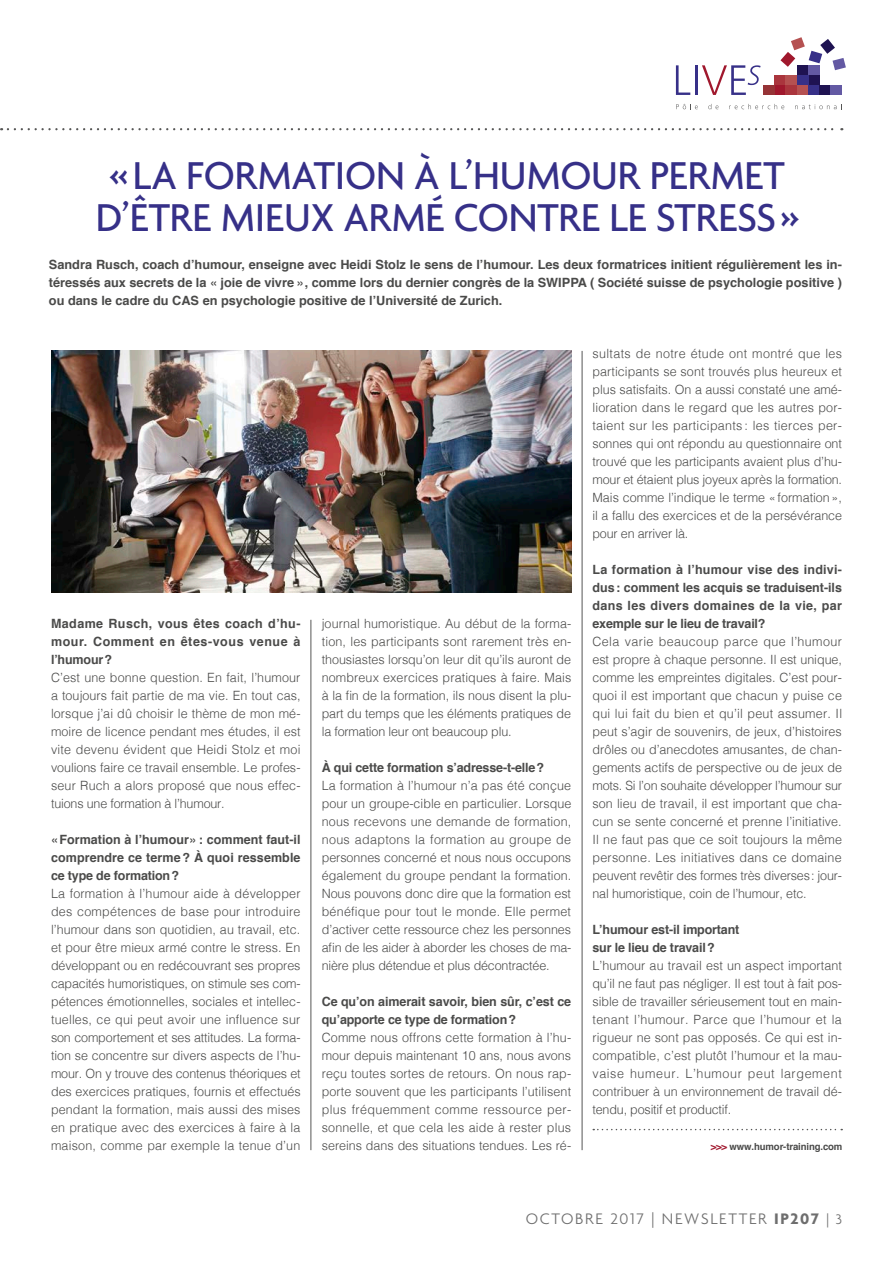
<style>
.page{position:relative;width:893px;height:1263px;background:#fff}
.page>*{position:absolute;margin:0;border:0;box-sizing:border-box;transform-origin:0 0}
.t1{font:500 42px/42px "Agenda";letter-spacing:-.005em;color:#363088;text-align:center}
.t2{font:300 16.5px "Agenda";letter-spacing:.1em;color:#6e6e6e}
.t3{font:300 12.75px/18px "Helvetica";letter-spacing:-.005em;color:#4a4a49;text-align:justify}
.t4{font:700 12.75px/18px "Helvetica";letter-spacing:-.01em;color:#4a4a49;text-align:justify}
.t5{font:700 9.75px "Helvetica";letter-spacing:-.015em;color:#4a4a49}
.s1{color:#a1182e}
.s2{font-weight:700}
.s3{font-size:15px}
</style>
<div class="page">
<svg style="left:8px;top:128px;width:834px;height:2px"></svg>
<svg style="left:676px;top:65px;width:14px;height:30px"></svg>
<hr style="left:695px;top:65px;width:3px;height:30px;background:#373088">
<svg style="left:702px;top:65px;width:59px;height:30px"></svg>
<div style="left:774px;top:85px;width:12px;height:10px;background:#a0182d"></div>
<div style="left:786px;top:85px;width:11px;height:10px;background:#aa353d"></div>
<div style="left:797px;top:85px;width:11px;height:10px;background:#b55151"></div>
<div style="left:808px;top:85px;width:11px;height:10px;background:#373088"></div>
<div style="left:763px;top:85px;width:11px;height:10px;background:#963336"></div>
<div style="left:819px;top:85px;width:12px;height:10px;background:#1f1352"></div>
<div style="left:831px;top:85px;width:11px;height:10px;background:#6359a3"></div>
<div style="left:808px;top:75px;width:11px;height:10px;background:#1f1352"></div>
<div style="left:774px;top:75px;width:12px;height:10px;background:#aa353d"></div>
<div style="left:786px;top:75px;width:11px;height:10px;background:#b55151"></div>
<div style="left:797px;top:75px;width:11px;height:10px;background:#373088"></div>
<div style="left:797px;top:65px;width:11px;height:10px;background:#1f1352"></div>
<div style="left:808px;top:65px;width:11px;height:10px;background:#6359a3"></div>
<svg style="left:780px;top:37px;width:66px;height:33px"></svg>
<svg style="left:676px;top:104px;width:22px;height:5px"></svg>
<svg style="left:708px;top:104px;width:10px;height:5px"></svg>
<svg style="left:729px;top:104px;width:55px;height:5px"></svg>
<svg style="left:795px;top:104px;width:47px;height:5px"></svg>
<hr style="left:311px;top:620px;width:1px;height:530px;background:#565655">
<hr style="left:582px;top:351px;width:1px;height:799px;background:#565655">
<img style="left:51px;top:351px;width:520px;height:241px">
<svg style="left:593px;top:1129px;width:249px;height:1px"></svg>
<p class="t1" style="left:96px;top:153px;width:705px">« LA FORMATION À L’HUMOUR PERMET<br>D’ÊTRE MIEUX ARMÉ CONTRE LE STRESS»</p>
<p class="t4" style="left:49px;top:256px;width:794px">Sandra Rusch, coach d’humour, enseigne avec Heidi Stolz le sens de l’humour. Les deux formatrices initient régulièrement les in&shy;téressés aux secrets de la « joie de vivre », comme lors du dernier congrès de la SWIPPA ( Société suisse de psychologie positive ) ou dans le cadre du CAS en psychologie positive de l’Université de Zurich.</p>
<p class="t4" style="left:51px;top:615px;width:251px">Madame Rusch, vous êtes coach d’hu&shy;mour. Comment en êtes-vous venue à l’humour?</p>
<p class="t3" style="left:51px;top:668px;width:251px">C’est une bonne question. En fait, l’humour a toujours fait partie de ma vie. En tout cas, lorsque j’ai dû choisir le thème de mon mé&shy;moire de licence pendant mes études, il est vite devenu évident que Heidi Stolz et moi voulions faire ce travail ensemble. Le profes&shy;seur Ruch a alors proposé que nous effec&shy;tuions une formation à l’humour.</p>
<p class="t4" style="left:51px;top:831px;width:251px">«Formation à l’humour»: comment faut-il comprendre ce terme? À quoi ressemble ce type de formation?</p>
<p class="t3" style="left:51px;top:884px;width:251px">La formation à l’humour aide à développer des compétences de base pour introduire l’humour dans son quotidien, au travail, etc. et pour être mieux armé contre le stress. En développant ou en redécouvrant ses propres capacités humoristiques, on stimule ses com&shy;pétences émotionnelles, sociales et intellec&shy;tuelles, ce qui peut avoir une influence sur son comportement et ses attitudes. La forma&shy;tion se concentre sur divers aspects de l’hu&shy;mour. On y trouve des contenus théoriques et des exercices pratiques, fournis et effectués pendant la formation, mais aussi des mises en pratique avec des exercices à faire à la maison, comme par exemple la tenue d’un</p>
<p class="t3" style="left:322px;top:614px;width:251px">journal humoristique. Au début de la forma&shy;tion, les participants sont rarement très en&shy;thousiastes lorsqu’on leur dit qu’ils auront de nombreux exercices pratiques à faire. Mais à la fin de la formation, ils nous disent la plu&shy;part du temps que les éléments pratiques de la formation leur ont beaucoup plu.</p>
<p class="t4" style="left:322px;top:759px;width:224px">À qui cette formation s’adresse-t-elle?</p>
<p class="t3" style="left:322px;top:776px;width:251px">La formation à l’humour n’a pas été conçue pour un groupe-cible en particulier. Lorsque nous recevons une demande de formation, nous adaptons la formation au groupe de personnes concerné et nous nous occupons également du groupe pendant la formation.<br>Nous pouvons donc dire que la formation est bénéfique pour tout le monde. Elle permet d’activer cette ressource chez les personnes afin de les aider à aborder les choses de ma&shy;nière plus détendue et plus décontractée.</p>
<p class="t4" style="left:322px;top:993px;width:251px">Ce qu’on aimerait savoir, bien sûr, c’est ce qu’apporte ce type de formation?</p>
<p class="t3" style="left:322px;top:1028px;width:251px">Comme nous offrons cette formation à l’hu&shy;mour depuis maintenant 10 ans, nous avons reçu toutes sortes de retours. On nous rap&shy;porte souvent que les participants l’utilisent plus fréquemment comme ressource per&shy;sonnelle, et que cela les aide à rester plus sereins dans des situations tendues. Les ré-</p>
<p class="t3" style="left:592px;top:344px;width:251px">sultats de notre étude ont montré que les participants se sont trouvés plus heureux et plus satisfaits. On a aussi constaté une amé&shy;lioration dans le regard que les autres por&shy;taient sur les participants : les tierces per&shy;sonnes qui ont répondu au questionnaire ont trouvé que les participants avaient plus d’hu&shy;mour et étaient plus joyeux après la formation.<br>Mais comme l’indique le terme «formation», il a fallu des exercices et de la persévérance pour en arriver là.</p>
<p class="t4" style="left:592px;top:561px;width:251px">La formation à l’humour vise des indivi&shy;dus: comment les acquis se traduisent-ils dans les divers domaines de la vie, par exemple sur le lieu de travail?</p>
<p class="t3" style="left:592px;top:632px;width:251px">Cela varie beaucoup parce que l’humour est propre à chaque personne. Il est unique, comme les empreintes digitales. C’est pour&shy;quoi il est important que chacun y puise ce qui lui fait du bien et qu’il peut assumer. Il peut s’agir de souvenirs, de jeux, d’histoires drôles ou d’anecdotes amusantes, de chan&shy;gements actifs de perspective ou de jeux de mots. Si l’on souhaite développer l’humour sur son lieu de travail, il est important que cha&shy;cun se sente concerné et prenne l’initiative.<br>Il ne faut pas que ce soit toujours la même personne. Les initiatives dans ce domaine peuvent revêtir des formes très diverses: jour&shy;nal humoristique, coin de l’humour, etc.</p>
<p class="t4" style="left:592px;top:921px;width:148px">L’humour est-il important</p>
<p class="t4" style="left:592px;top:939px;width:124px">sur le lieu de travail?</p>
<p class="t3" style="left:592px;top:956px;width:251px">L’humour au travail est un aspect important qu’il ne faut pas négliger. Il est tout à fait pos&shy;sible de travailler sérieusement tout en main&shy;tenant l’humour. Parce que l’humour et la rigueur ne sont pas opposés. Ce qui est in&shy;compatible, c’est plutôt l’humour et la mau&shy;vaise humeur. L’humour peut largement contribuer à un environnement de travail dé&shy;tendu, positif et productif.</p>
<p class="t5" style="left:711px;top:1139px;width:133px"><span class="s1">&gt;&gt;&gt;</span> www.humor-training.com</p>
<p class="t2" style="left:526px;top:1208px;width:318px">OCTOBRE 2017 | NEWSLETTER <span class="s2">IP207</span> <span class="s3">| 3</span></p>
</div>
